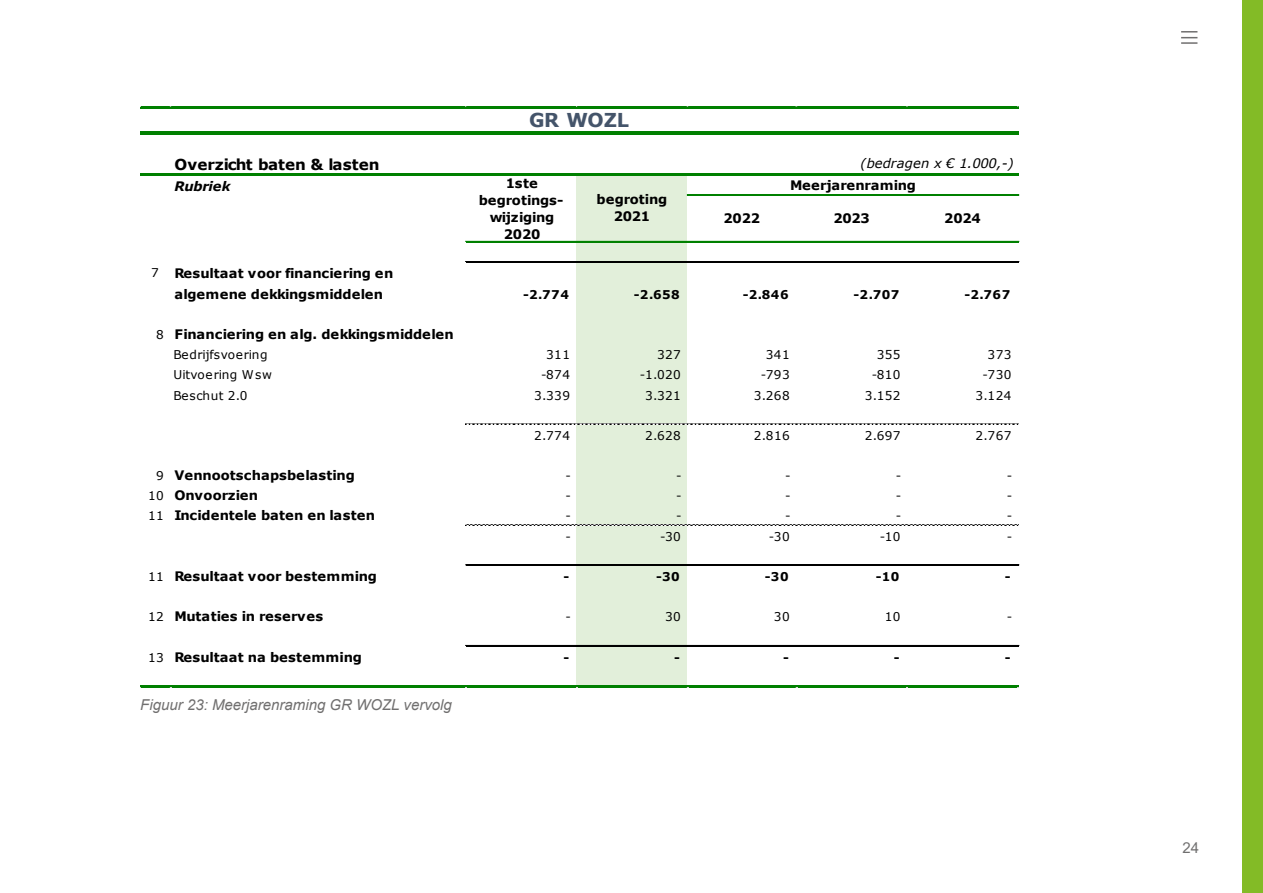
<style>
.page{position:relative;width:1263px;height:893px;background:#fff}
.page>*{position:absolute;margin:0;border:0;box-sizing:border-box;transform-origin:0 0}
.t1{font:700 19.2px "Verdana";letter-spacing:-.015em;color:#44546a}
.t2{font:700 15.15px "Verdana";letter-spacing:.005em;color:#000}
.t3{font:italic 15px "Arial";color:#706f6f}
.t4{font:15px "Arial";color:#706f6f}
.t5{font:700 13.05px/17.1px "Verdana";letter-spacing:-.005em;color:#000;text-align:center}
.t6{font:italic 13.05px "Verdana";letter-spacing:-.005em;color:#000}
.t7{font:italic 700 13.05px "Verdana";letter-spacing:-.015em;color:#000}
.t8{font:12.15px "Verdana";letter-spacing:.03em;color:#000}
.t9{font:700 12.15px "Verdana";letter-spacing:.04em;color:#000}
.t10{font:12.15px "Verdana";letter-spacing:-.01em;color:#000}
.s1{font-weight:400;font-size:12.15px}
</style>
<div class="page">
<div style="left:1243px;top:0;width:20px;height:893px;background:#83bb26"></div>
<svg style="left:1181px;top:31px;width:16px;height:13px"></svg>
<div style="left:576px;top:175px;width:112px;height:513px;background:#e2efda"></div>
<div style="left:687px;top:175px;width:331px;height:513px;background:#fff"></div>
<hr style="left:140px;top:106px;width:878px;height:2px;background:#008000">
<hr style="left:140px;top:131px;width:878px;height:4px;background:#008000">
<hr style="left:140px;top:174px;width:878px;height:2px;background:#008000">
<hr style="left:687px;top:195px;width:332px;height:1px;background:#008000">
<hr style="left:466px;top:241px;width:553px;height:1px;background:#008000">
<hr style="left:466px;top:261px;width:553px;height:1px;background:#000">
<hr style="left:466px;top:424px;width:552px;height:1px;background:#bfbfbf">
<hr style="left:466px;top:524px;width:552px;height:1px;background:#bfbfbf">
<hr style="left:466px;top:565px;width:553px;height:1px;background:#000">
<hr style="left:466px;top:645px;width:553px;height:1px;background:#000">
<hr style="left:140px;top:686px;width:878px;height:2px;background:#008000">
<h1 class="t1" style="left:529px;top:107px;width:101px">GR WOZL</h1>
<p class="t2" style="left:174px;top:154px;width:207px">Overzicht baten &amp; lasten</p>
<p class="t6" style="left:861px;top:154px;width:155px">(bedragen x € 1.000,-)</p>
<p class="t7" style="left:174px;top:177px;width:58px">Rubriek</p>
<p class="t5" style="left:723px;top:210px;width:38px">2022</p>
<p class="t5" style="left:833px;top:210px;width:38px">2023</p>
<p class="t5" style="left:944px;top:210px;width:38px">2024</p>
<p class="t5" style="left:479px;top:174px;width:86px">1ste begrotings&shy;wijziging<br>2020</p>
<p class="t5" style="left:790px;top:176px;width:128px">Meerjarenraming</p>
<p class="t5" style="left:597px;top:190px;width:72px">begroting<br>2021</p>
<p class="t5" style="left:174px;top:262px;width:220px;line-height:21.1px;text-align:left;text-indent:-23px"><span class="s1">7</span> Resultaat voor financiering en algemene dekkingsmiddelen</p>
<p class="t9" style="left:523px;top:286px;width:47px">-2.774</p>
<p class="t9" style="left:634px;top:286px;width:47px">-2.658</p>
<p class="t9" style="left:743px;top:286px;width:47px">-2.846</p>
<p class="t9" style="left:853px;top:286px;width:47px">-2.707</p>
<p class="t9" style="left:964px;top:286px;width:47px">-2.767</p>
<p class="t5" style="left:156px;top:325px;width:299px"><span class="s1">8</span> Financiering en alg. dekkingsmiddelen</p>
<p class="t10" style="left:173px;top:346px;width:96px">Bedrijfsvoering</p>
<p class="t8" style="left:546px;top:346px;width:25px">311</p>
<p class="t8" style="left:657px;top:346px;width:25px">327</p>
<p class="t8" style="left:766px;top:346px;width:25px">341</p>
<p class="t8" style="left:877px;top:346px;width:25px">355</p>
<p class="t8" style="left:987px;top:346px;width:25px">373</p>
<p class="t8" style="left:173px;top:367px;width:100px">Uitvoering Wsw</p>
<p class="t8" style="left:541px;top:367px;width:30px">-874</p>
<p class="t8" style="left:640px;top:367px;width:42px">-1.020</p>
<p class="t8" style="left:761px;top:367px;width:30px">-793</p>
<p class="t8" style="left:872px;top:367px;width:30px">-810</p>
<p class="t8" style="left:982px;top:367px;width:30px">-730</p>
<p class="t8" style="left:173px;top:387px;width:76px">Beschut 2.0</p>
<p class="t8" style="left:534px;top:387px;width:37px">3.339</p>
<p class="t8" style="left:645px;top:387px;width:37px">3.321</p>
<p class="t8" style="left:754px;top:387px;width:37px">3.268</p>
<p class="t8" style="left:865px;top:387px;width:37px">3.152</p>
<p class="t8" style="left:975px;top:387px;width:37px">3.124</p>
<p class="t8" style="left:534px;top:427px;width:37px">2.774</p>
<p class="t8" style="left:645px;top:427px;width:37px">2.628</p>
<p class="t8" style="left:754px;top:427px;width:37px">2.816</p>
<p class="t8" style="left:865px;top:427px;width:37px">2.697</p>
<p class="t8" style="left:975px;top:427px;width:37px">2.767</p>
<p class="t5" style="left:156px;top:467px;width:200px"><span class="s1">9</span> Vennootschapsbelasting</p>
<p class="t8" style="left:565px;top:467px;width:7px">-</p>
<p class="t8" style="left:676px;top:467px;width:7px">-</p>
<p class="t8" style="left:785px;top:467px;width:7px">-</p>
<p class="t8" style="left:896px;top:467px;width:7px">-</p>
<p class="t8" style="left:1007px;top:467px;width:7px">-</p>
<p class="t5" style="left:148px;top:487px;width:112px"><span class="s1">10</span> Onvoorzien</p>
<p class="t8" style="left:565px;top:488px;width:7px">-</p>
<p class="t8" style="left:676px;top:488px;width:7px">-</p>
<p class="t8" style="left:785px;top:488px;width:7px">-</p>
<p class="t8" style="left:896px;top:488px;width:7px">-</p>
<p class="t8" style="left:1007px;top:488px;width:7px">-</p>
<p class="t5" style="left:148px;top:507px;width:228px"><span class="s1">11</span> Incidentele baten en lasten</p>
<p class="t8" style="left:565px;top:508px;width:7px">-</p>
<p class="t8" style="left:676px;top:508px;width:7px">-</p>
<p class="t8" style="left:785px;top:508px;width:7px">-</p>
<p class="t8" style="left:896px;top:508px;width:7px">-</p>
<p class="t8" style="left:1007px;top:508px;width:7px">-</p>
<p class="t8" style="left:565px;top:528px;width:7px">-</p>
<p class="t8" style="left:660px;top:528px;width:22px">-30</p>
<p class="t8" style="left:769px;top:528px;width:22px">-30</p>
<p class="t8" style="left:880px;top:528px;width:22px">-10</p>
<p class="t8" style="left:1007px;top:528px;width:7px">-</p>
<p class="t5" style="left:148px;top:567px;width:230px"><span class="s1">11</span> Resultaat voor bestemming</p>
<p class="t9" style="left:563px;top:568px;width:7px">-</p>
<p class="t9" style="left:656px;top:568px;width:25px">-30</p>
<p class="t9" style="left:765px;top:568px;width:25px">-30</p>
<p class="t9" style="left:876px;top:568px;width:25px">-10</p>
<p class="t9" style="left:1005px;top:568px;width:7px">-</p>
<p class="t5" style="left:148px;top:608px;width:177px"><span class="s1">12</span> Mutaties in reserves</p>
<p class="t8" style="left:565px;top:608px;width:7px">-</p>
<p class="t8" style="left:665px;top:608px;width:17px">30</p>
<p class="t8" style="left:774px;top:608px;width:17px">30</p>
<p class="t8" style="left:885px;top:608px;width:17px">10</p>
<p class="t8" style="left:1007px;top:608px;width:7px">-</p>
<p class="t5" style="left:148px;top:648px;width:215px"><span class="s1">13</span> Resultaat na bestemming</p>
<p class="t9" style="left:563px;top:648px;width:7px">-</p>
<p class="t9" style="left:674px;top:648px;width:7px">-</p>
<p class="t9" style="left:783px;top:648px;width:7px">-</p>
<p class="t9" style="left:894px;top:648px;width:7px">-</p>
<p class="t9" style="left:1005px;top:648px;width:7px">-</p>
<p class="t3" style="left:140px;top:695px;width:313px">Figuur 23: Meerjarenraming GR WOZL vervolg</p>
<p class="t4" style="left:1182px;top:838px;width:18px">24</p>
</div>
